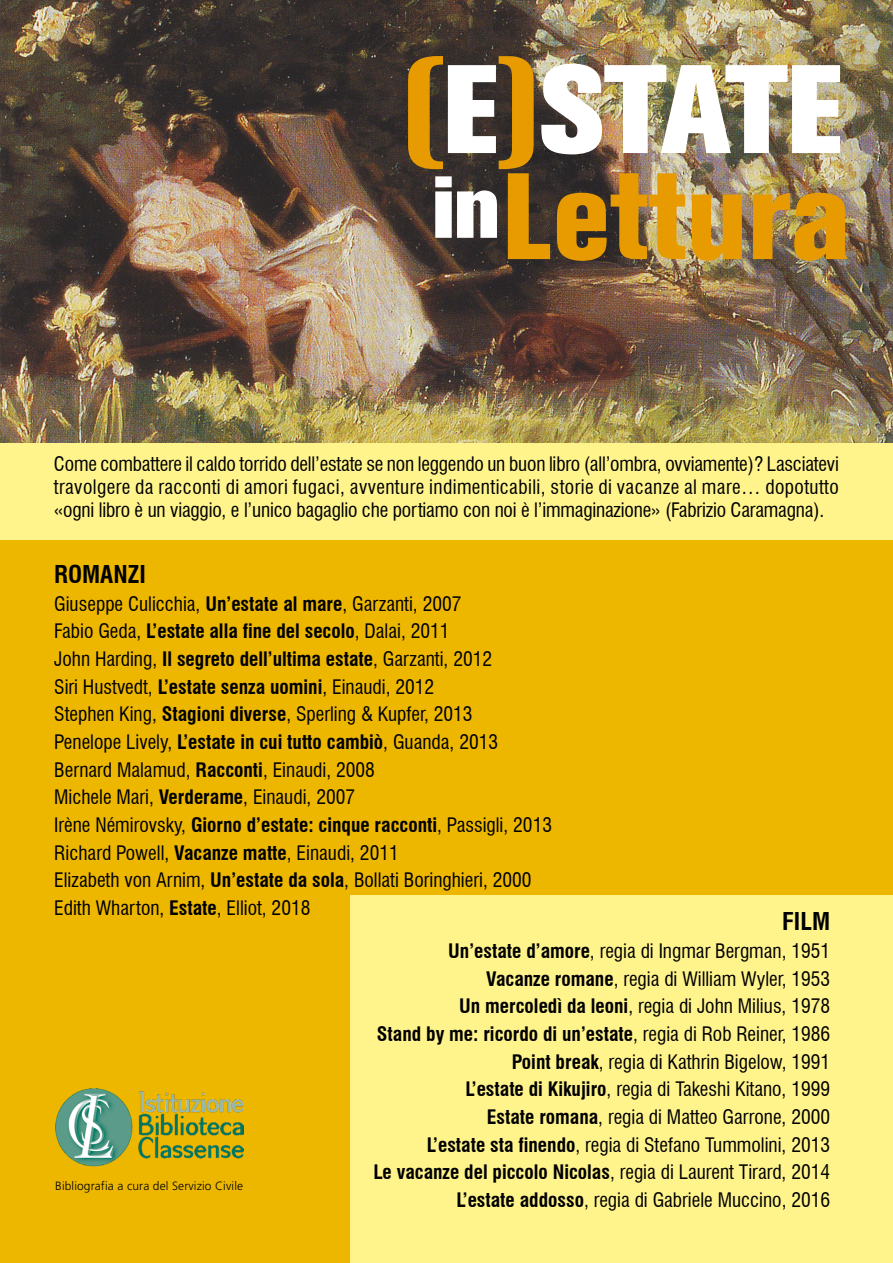
<style>
.page{position:relative;width:893px;height:1263px;background:#fff}
.page>*{position:absolute;margin:0;border:0;box-sizing:border-box;transform-origin:0 0}
.t1{font:124.5px "Akzidenz Grotesk BQ X Bold Alt";letter-spacing:-.02em;color:#fff}
.t2{font:800 condensed 121.5px "Akzidenz Grotesk BQ";color:#e79b00}
.t3{font:700 condensed 24px "Swiss 721 BT";color:#000}
.t4{font:condensed 19.5px/27.6px "Swiss 721 BT";color:#000;text-align:right}
.t5{font:300 12px "Frutiger";letter-spacing:.01em;color:#000}
.s1{color:#e79b00}
.s2{font-weight:700}
</style>
<div class="page">
<div style="left:0;top:359px;width:893px;height:904px;background:#edb700"></div>
<div style="left:0;top:422px;width:893px;height:118px;background:#fff48c"></div>
<img style="left:55px;top:1089px;width:189px;height:77px">
<img style="left:0;top:0;width:893px;height:442px">
<div style="left:351px;top:895px;width:542px;height:368px;background:#fff48c"></div>
<h1 class="t1" style="left:402px;top:37px;width:441px"><span class="s1">(</span>E<span class="s1">)</span>STATE</h1>
<h2 class="t2" style="left:433px;top:146px;width:420px"><sup>in</sup>Lettura</h2>
<p class="t4" style="left:54px;top:452px;width:786px;line-height:23.4px;text-align:justify">Come combattere il caldo torrido dell’estate se non leggendo un buon libro (all’ombra, ovviamente)? Lasciatevi travolgere da racconti di amori fugaci, avventure indimenticabili, storie di vacanze al mare… dopotutto «ogni libro è un viaggio, e l’unico bagaglio che portiamo con noi è l’immaginazione» (Fabrizio Caramagna).</p>
<p class="t3" style="left:54px;top:560px;width:93px">ROMANZI</p>
<p class="t4" style="left:54px;top:590px;width:499px;text-align:left">Giuseppe Culicchia, <span class="s2">Un’estate al mare</span>, Garzanti, 2007<br>Fabio Geda, <span class="s2">L’estate alla fine del secolo</span>, Dalai, 2011<br>John Harding, <span class="s2">Il segreto dell’ultima estate</span>, Garzanti, 2012<br>Siri Hustvedt, <span class="s2">L’estate senza uomini</span>, Einaudi, 2012<br>Stephen King, <span class="s2">Stagioni diverse</span>, Sperling &amp; Kupfer, 2013<br>Penelope Lively, <span class="s2">L’estate in cui tutto cambiò</span>, Guanda, 2013<br>Bernard Malamud, <span class="s2">Racconti</span>, Einaudi, 2008<br>Michele Mari, <span class="s2">Verderame</span>, Einaudi, 2007<br>Irène Némirovsky, <span class="s2">Giorno d’estate: cinque racconti</span>, Passigli, 2013<br>Richard Powell, <span class="s2">Vacanze matte</span>, Einaudi, 2011<br>Elizabeth von Arnim, <span class="s2">Un’estate da sola</span>, Bollati Boringhieri, 2000<br>Edith Wharton, <span class="s2">Estate</span>, Elliot, 2018</p>
<p class="t3" style="left:782px;top:907px;width:50px">FILM</p>
<p class="t4" style="left:373px;top:937px;width:458px"><span class="s2">Un’estate d’amore</span>, regia di Ingmar Bergman, 1951<br><span class="s2">Vacanze romane</span>, regia di William Wyler, 1953<br><span class="s2">Un mercoledì da leoni</span>, regia di John Milius, 1978<br><span class="s2">Stand by me: ricordo di un’estate</span>, regia di Rob Reiner, 1986<br><span class="s2">Point break</span>, regia di Kathrin Bigelow, 1991<br><span class="s2">L’estate di Kikujiro</span>, regia di Takeshi Kitano, 1999<br><span class="s2">Estate romana</span>, regia di Matteo Garrone, 2000<br><span class="s2">L’estate sta finendo</span>, regia di Stefano Tummolini, 2013<br><span class="s2">Le vacanze del piccolo Nicolas</span>, regia di Laurent Tirard, 2014<br><span class="s2">L’estate addosso</span>, regia di Gabriele Muccino, 2016</p>
<p class="t5" style="left:55px;top:1179px;width:189px">Bibliografia a cura del Servizio Civile</p>
</div>
